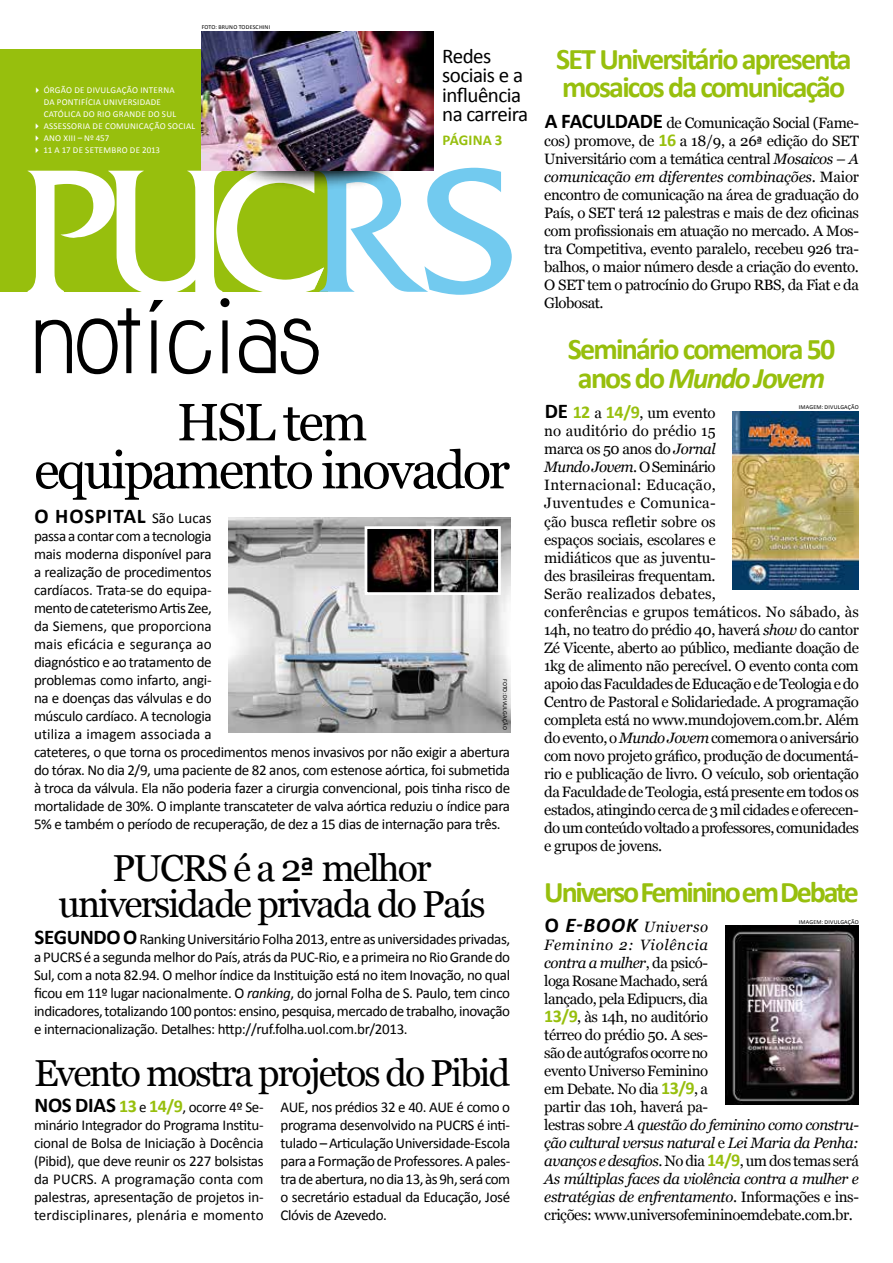
<style>
.page{position:relative;width:893px;height:1263px;background:#fff}
.page>*{position:absolute;margin:0;border:0;box-sizing:border-box;transform-origin:0 0}
.t1{font:52.5px/48px "Georgia";letter-spacing:-.05em;color:#000;text-align:center}
.t2{font:37.5px/36px "Georgia";letter-spacing:-.05em;color:#000;text-align:center}
.t3{font:700 30px/28.5px "Calibri";letter-spacing:-.06em;color:#97bf0d;text-align:center}
.t4{font:21px/19.5px "Calibri";letter-spacing:-.025em;color:#000}
.t5{font:700 21px "Calibri";letter-spacing:.04em;color:#000}
.t6{font:15px/18px "Georgia";letter-spacing:-.03em;color:#000}
.t7{font:15px/18px "Calibri";letter-spacing:-.025em;color:#000;text-align:justify}
.t8{font:700 15px "Calibri";letter-spacing:.015em;color:#97bf0d}
.t9{font:9px/12px "Calibri";letter-spacing:.03em;color:#fff;text-align:center}
.t10{font:6px "Calibri";letter-spacing:.03em;color:#000}
.s1{font-family:"Calibri";font-weight:700;font-size:21px}
.s2{font-family:"Calibri";font-weight:700;font-size:18px;color:#97bf0d}
.s3{font-family:"Calibri"}
.s4{font-style:italic}
.s5{font-weight:400;font-size:15px}
.s6{font-weight:700;font-size:21px}
.s7{font-weight:700;font-size:18px;color:#97bf0d}
.s8{font-family:"Calibri";font-weight:700;font-style:italic;font-size:21px}
</style>
<div class="page">
<div style="left:0;top:49px;width:328px;height:243px;background:#97bf0d"></div>
<svg style="left:28px;top:167px;width:484px;height:207px"></svg>
<svg style="left:239px;top:170px;width:158px;height:20px"></svg>
<img style="left:202px;top:31px;width:232px;height:139px">
<img style="left:725px;top:926px;width:134px;height:178px">
<img style="left:229px;top:517px;width:281px;height:216px">
<img style="left:369px;top:530px;width:128px;height:61px">
<div style="left:431px;top:526px;width:70px;height:69px;border:3px solid #fff"></div>
<div style="left:365px;top:526px;width:69px;height:69px;border:3px solid #fff"></div>
<img style="left:733px;top:411px;width:126px;height:178px">
<p class="t10" style="left:202px;top:24px;width:70px">FOTO: BRUNO TODESCHINI</p>
<h3 class="t3" style="left:556px;top:45px;width:297px">SET Universitário apresenta</h3>
<h3 class="t4" style="left:442px;top:46px;width:87px">Redes sociais e a influência na carreira</h3>
<p class="t8" style="left:442px;top:131px;width:61px">PÁGINA 3</p>
<p class="t9" style="left:33px;top:84px;width:144px">✔ ÓRGÃO DE DIVULGAÇÃO INTERNA<br>DA PONTIFÍCIA UNIVERSIDADE</p>
<h3 class="t3" style="left:562px;top:73px;width:285px">mosaicos da comunicação</h3>
<p class="t9" style="left:44px;top:108px;width:134px">CATÓLICA DO RIO GRANDE DO SUL</p>
<p class="t9" style="left:33px;top:120px;width:164px">✔ ASSESSORIA DE COMUNICAÇÃO SOCIAL</p>
<p class="t9" style="left:33px;top:132px;width:78px">✔ ANO XIII – Nº 457</p>
<p class="t9" style="left:33px;top:144px;width:129px">✔ 11 A 17 DE SETEMBRO DE 2013</p>
<p class="t6" style="left:544px;top:114px;width:316px;text-align:justify"><span class="s1">A FACULDADE</span> de Comunicação Social (Fame&shy;cos) promove, de <span class="s2">16</span> a 18/9, a 26<span class="s3">ª</span> edição do SET Universitário com a temática central <span class="s4">Mosaicos – A comunicação em diferentes combinações</span>. Maior encontro de comunicação na área de graduação do País, o SET terá 12 palestras e mais de dez oficinas com profissionais em atuação no mercado. A Mos&shy;tra Competitiva, evento paralelo, recebeu 926 tra&shy;balhos, o maior número desde a criação do evento.<br>O SET tem o patrocínio do Grupo RBS, da Fiat e da Globosat.</p>
<h1 class="t1" style="left:34px;top:399px;width:477px">HSL tem equipamento inovador</h1>
<h3 class="t5" style="left:34px;top:503px;width:179px">O HOSPITAL <span class="s5">São Lucas</span></h3>
<p class="t7" style="left:34px;top:527px;width:478px;text-align:left">passa a contar com a tecnologia<br>mais moderna disponível para<br>a realização de procedimentos<br>cardíacos. Trata-se do equipa-<br>mento de cateterismo Artis Zee,<br>da Siemens, que proporciona<br>mais eficácia e segurança ao<br>diagnóstico e ao tratamento de<br>problemas como infarto, angi-<br>na e doenças das válvulas e do<br>músculo cardíaco. A tecnologia<br>utiliza a imagem associada a<br>cateteres, o que torna os procedimentos menos invasivos por não exigir a abertura do tórax. No dia 2/9, uma paciente de 82 anos, com estenose aórtica, foi submetida à troca da válvula. Ela não poderia fazer a cirurgia convencional, pois tinha risco de mortalidade de 30%. O implante transcateter de valva aórtica reduziu o índice para 5% e também o período de recuperação, de dez a 15 dias de internação para três.</p>
<p class="t10" style="left:509px;top:679px;width:52px;rotate:90deg">FOTO: DIVULGAÇÃO</p>
<h2 class="t2" style="left:59px;top:851px;width:428px">PUCRS é a 2<span class="s3">ª</span> melhor universidade privada do País</h2>
<p class="t7" style="left:34px;top:930px;width:478px"><span class="s6">SEGUNDO O</span> Ranking Universitário Folha 2013, entre as universidades privadas, a PUCRS é a segunda melhor do País, atrás da PUC-Rio, e a primeira no Rio Grande do Sul, com a nota 82.94. O melhor índice da Instituição está no item Inovação, no qual ficou em 11º lugar nacionalmente. O <span class="s4">ranking</span>, do jornal Folha de S. Paulo, tem cinco indicadores, totalizando 100 pontos: ensino, pesquisa, mercado de trabalho, inovação e internacionalização. Detalhes: http://ruf.folha.uol.com.br/2013.</p>
<h2 class="t2" style="left:34px;top:1056px;width:478px">Evento mostra projetos do Pibid</h2>
<p class="t7" style="left:34px;top:1098px;width:231px"><span class="s6">NOS DIAS</span> <span class="s7">13</span> e <span class="s7">14/9</span>, ocorre 4º Se&shy;minário Integrador do Programa Institu&shy;cional de Bolsa de Iniciação à Docência (Pibid), que deve reunir os 227 bolsistas da PUCRS. A programação conta com palestras, apresentação de projetos in&shy;terdisciplinares, plenária e momento</p>
<p class="t7" style="left:281px;top:1098px;width:231px">AUE, nos prédios 32 e 40. AUE é como o programa desenvolvido na PUCRS é inti&shy;tulado – Articulação Universidade-Escola para a Formação de Professores. A pales&shy;tra de abertura, no dia 13, às 9h, será com o secretário estadual da Educação, José Clóvis de Azevedo.</p>
<h3 class="t3" style="left:568px;top:335px;width:269px">Seminário comemora 50 anos do <span class="s4">Mundo Jovem</span></h3>
<p class="t10" style="left:799px;top:403px;width:61px">IMAGEM: DIVULGAÇÃO</p>
<p class="t6" style="left:544px;top:405px;width:316px"><span class="s1">DE</span> <span class="s2">12</span> a <span class="s2">14/9</span>, um evento<br>no auditório do prédio 15<br>marca os 50 anos do <span class="s4">Jornal<br>Mundo Jovem</span>. O Seminário<br>Internacional: Educação,<br>Juventudes e Comunica-<br>ção busca refletir sobre os<br>espaços sociais, escolares e<br>midiáticos que as juventu-<br>des brasileiras frequentam.<br>Serão realizados debates,<br>conferências e grupos temáticos. No sábado, às 14h, no teatro do prédio 40, haverá <span class="s4">show</span> do cantor Zé Vicente, aberto ao público, mediante doação de 1kg de alimento não perecível. O evento conta com apoio das Faculdades de Educação e de Teologia e do Centro de Pastoral e Solidariedade. A programação completa está no www.mundojovem.com.br. Além do evento, o <span class="s4">Mundo Jovem</span> comemora o aniversário com novo projeto gráfico, produção de documentá&shy;rio e publicação de livro. O veículo, sob orientação da Faculdade de Teologia, está presente em todos os estados, atingindo cerca de 3 mil cidades e oferecen&shy;do um conteúdo voltado a professores, comunidades e grupos de jovens.</p>
<h3 class="t3" style="left:544px;top:877px;width:316px">Universo Feminino em Debate</h3>
<p class="t10" style="left:799px;top:918px;width:61px">IMAGEM: DIVULGAÇÃO</p>
<p class="t6" style="left:544px;top:918px;width:316px"><span class="s1">O</span> <span class="s8">E-BOOK</span> <span class="s4">Universo<br>Feminino 2: Violência<br>contra a mulher</span>, da psicó-<br>loga Rosane Machado, será<br>lançado, pela Edipucrs, dia<br><span class="s2">13/9</span>, às 14h, no auditório<br>térreo do prédio 50. A ses-<br>são de autógrafos ocorre no<br>evento Universo Feminino<br>em Debate. No dia <span class="s2">13/9</span>, a<br>partir das 10h, haverá pa-<br>lestras sobre <span class="s4">A questão do feminino como constru&shy;ção cultural versus natural</span> e <span class="s4">Lei Maria da Penha: avanços e desafios</span>. No dia <span class="s2">14/9</span>, um dos temas será <span class="s4">As múltiplas faces da violência contra a mulher e estratégias de enfrentamento</span>. Informações e ins&shy;crições: www.universofemininoemdebate.com.br.</p>
</div>
